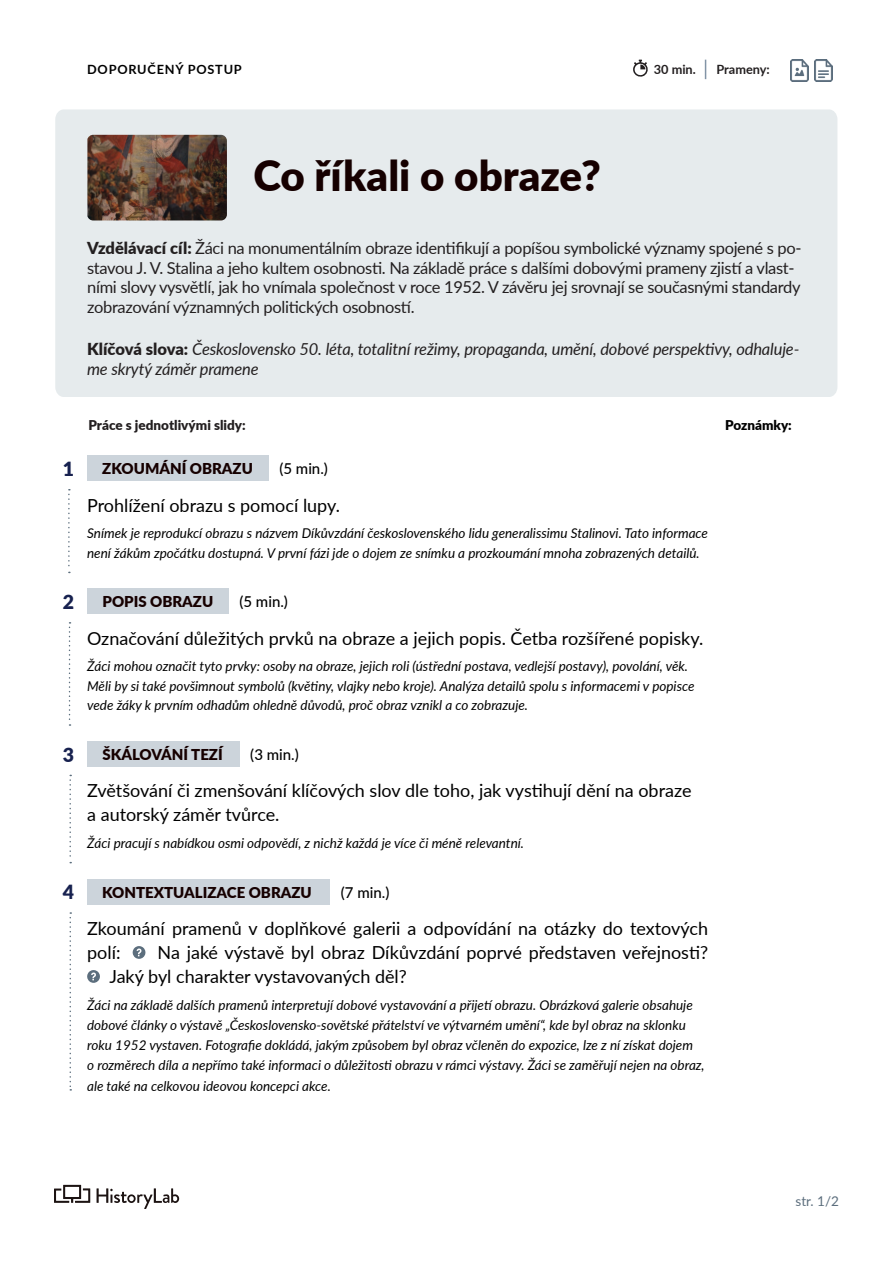
<style>
.page{position:relative;width:893px;height:1263px;background:#fff}
.page>*{position:absolute;margin:0;border:0;box-sizing:border-box;transform-origin:0 0}
.t1{font:900 42px "Lato";color:#160000}
.t2{font:900 19.5px "Lato";color:#17214f}
.odrazky_s_pismeny{font:18px/24px "Lato";color:#000}
.t3{font:16.5px/19.8px "Lato";letter-spacing:-.02em;color:#231f20}
.t4{font:italic 16.5px/19.8px "Lato";letter-spacing:-.01em;color:#231f20}
.t5{font:900 15px "Lato";color:#160000}
.t6{font:500 15px "Lato";color:#000}
.odrazky_s_pismeny-2{font:italic 13.5px/20.2px "Lato";color:#000}
.t7{font:900 13.5px "Lato";color:#231f20}
.t8{font:900 13.5px "Lato";color:#000}
.t9{font:13.5px "Lato";color:#5c6e7d}
.t10{font:700 12.75px "Lato";letter-spacing:.06em;color:#000}
.t11{font:700 12.75px "Lato";color:#231f20}
.s1{font-weight:900}
.s2{font-weight:900;font-style:normal}
</style>
<div class="page">
<svg style="left:633px;top:60px;width:15px;height:17px"></svg>
<svg style="left:705px;top:60px;width:1px;height:19px"></svg>
<svg style="left:54px;top:1185px;width:36px;height:18px"></svg>
<svg style="left:97px;top:1188px;width:82px;height:21px"></svg>
<div style="left:55px;top:109px;width:782px;height:288px;background:#e6ebed"></div>
<img style="left:87px;top:135px;width:140px;height:85px">
<div style="left:87px;top:455px;width:182px;height:26px;background:#ccd4db"></div>
<svg style="left:68px;top:489px;width:2px;height:84px"></svg>
<div style="left:87px;top:588px;width:142px;height:26px;background:#ccd4db"></div>
<svg style="left:69px;top:775px;width:2px;height:88px"></svg>
<svg style="left:69px;top:622px;width:2px;height:104px"></svg>
<img style="left:791px;top:60px;width:18px;height:21px">
<svg style="left:133px;top:946px;width:12px;height:13px"></svg>
<svg style="left:87px;top:970px;width:13px;height:13px"></svg>
<div style="left:87px;top:879px;width:243px;height:25px;background:#ccd4db"></div>
<svg style="left:70px;top:912px;width:1px;height:178px"></svg>
<img style="left:814px;top:60px;width:18px;height:21px">
<div style="left:87px;top:741px;width:152px;height:26px;background:#ccd4db"></div>
<p class="t10" style="left:87px;top:60px;width:156px">DOPORUČENÝ POSTUP</p>
<p class="t11" style="left:716px;top:60px;width:55px">Prameny:</p>
<p class="t11" style="left:654px;top:60px;width:44px">30 min.</p>
<p class="t1" style="left:253px;top:144px;width:349px">Co říkali o obraze?</p>
<p class="t3" style="left:87px;top:237px;width:716px"><span class="s1">Vzdělávací cíl:</span> Žáci na monumentálním obraze identifikují a popíšou symbolické významy spojené s po&shy;stavou J. V. Stalina a jeho kultem osobnosti. Na základě práce s dalšími dobovými prameny zjistí a vlast&shy;ními slovy vysvětlí, jak ho vnímala společnost v roce 1952. V závěru jej srovnají se současnými standardy zobrazování významných politických osobností.</p>
<p class="t4" style="left:87px;top:338px;width:714px"><span class="s2">Klíčová slova:</span> Československo 50. léta, totalitní režimy, propaganda, umění, dobové perspektivy, odhaluje&shy;me skrytý záměr pramene</p>
<p class="t7" style="left:88px;top:415px;width:159px">Práce s jednotlivými slidy:</p>
<p class="t8" style="left:725px;top:415px;width:68px">Poznámky:</p>
<p class="t2" style="left:63px;top:454px;width:13px">1</p>
<p class="t5" style="left:102px;top:457px;width:152px">ZKOUMÁNÍ OBRAZU</p>
<p class="t6" style="left:279px;top:458px;width:50px">(5 min.)</p>
<p class="odrazky_s_pismeny" style="left:87px;top:492px;width:254px">Prohlížení obrazu s pomocí lupy.</p>
<p class="odrazky_s_pismeny-2" style="left:87px;top:523px;width:622px;line-height:19.5px">Snímek je reprodukcí obrazu s názvem Díkůvzdání československého lidu generalissimu Stalinovi. Tato informace není žákům zpočátku dostupná. V první fázi jde o dojem ze snímku a prozkoumání mnoha zobrazených detailů.</p>
<p class="t2" style="left:63px;top:587px;width:13px">2</p>
<p class="t5" style="left:102px;top:591px;width:112px">POPIS OBRAZU</p>
<p class="t6" style="left:239px;top:591px;width:50px">(5 min.)</p>
<p class="odrazky_s_pismeny" style="left:87px;top:625px;width:618px">Označování důležitých prvků na obraze a jejich popis. Četba rozšířené popisky.</p>
<p class="t2" style="left:63px;top:740px;width:13px">3</p>
<p class="odrazky_s_pismeny-2" style="left:87px;top:656px;width:609px;line-height:19.5px">Žáci mohou označit tyto prvky: osoby na obraze, jejich roli (ústřední postava, vedlejší postavy), povolání, věk.<br>Měli by si také povšimnout symbolů (květiny, vlajky nebo kroje). Analýza detailů spolu s informacemi v popisce vede žáky k prvním odhadům ohledně důvodů, proč obraz vznikl a co zobrazuje.</p>
<p class="t5" style="left:102px;top:743px;width:122px">ŠKÁLOVÁNÍ TEZÍ</p>
<p class="t6" style="left:250px;top:744px;width:50px">(3 min.)</p>
<p class="odrazky_s_pismeny" style="left:87px;top:778px;width:606px">Zvětšování či zmenšování klíčových slov dle toho, jak vystihují dění na obraze a autorský záměr tvůrce.</p>
<p class="odrazky_s_pismeny-2" style="left:87px;top:832px;width:438px">Žáci pracují s nabídkou osmi odpovědí, z nichž každá je více či méně relevantní.</p>
<p class="t2" style="left:63px;top:877px;width:13px">4</p>
<p class="t5" style="left:102px;top:881px;width:211px">KONTEXTUALIZACE OBRAZU</p>
<p class="t6" style="left:341px;top:881px;width:50px">(7 min.)</p>
<p class="odrazky_s_pismeny" style="left:87px;top:915px;width:622px">Zkoumání pramenů v doplňkové galerii a odpovídání na otázky do textových polí:</p>
<p class="odrazky_s_pismeny" style="left:109px;top:939px;width:600px;text-indent:48px">Na jaké výstavě byl obraz Díkůvzdání poprvé představen veřejnosti?<br>Jaký byl charakter vystavovaných děl?</p>
<p class="odrazky_s_pismeny-2" style="left:87px;top:994px;width:619px">Žáci na základě dalších pramenů interpretují dobové vystavování a přijetí obrazu. Obrázková galerie obsahuje dobové články o výstavě „Československo-sovětské přátelství ve výtvarném umění“, kde byl obraz na sklonku roku 1952 vystaven. Fotografie dokládá, jakým způsobem byl obraz včleněn do expozice, lze z ní získat dojem<br>o rozměrech díla a nepřímo také informaci o důležitosti obrazu v rámci výstavy. Žáci se zaměřují nejen na obraz, ale také na celkovou ideovou koncepci akce.</p>
<p class="t9" style="left:795px;top:1191px;width:45px">str. 1/2</p>
</div>
